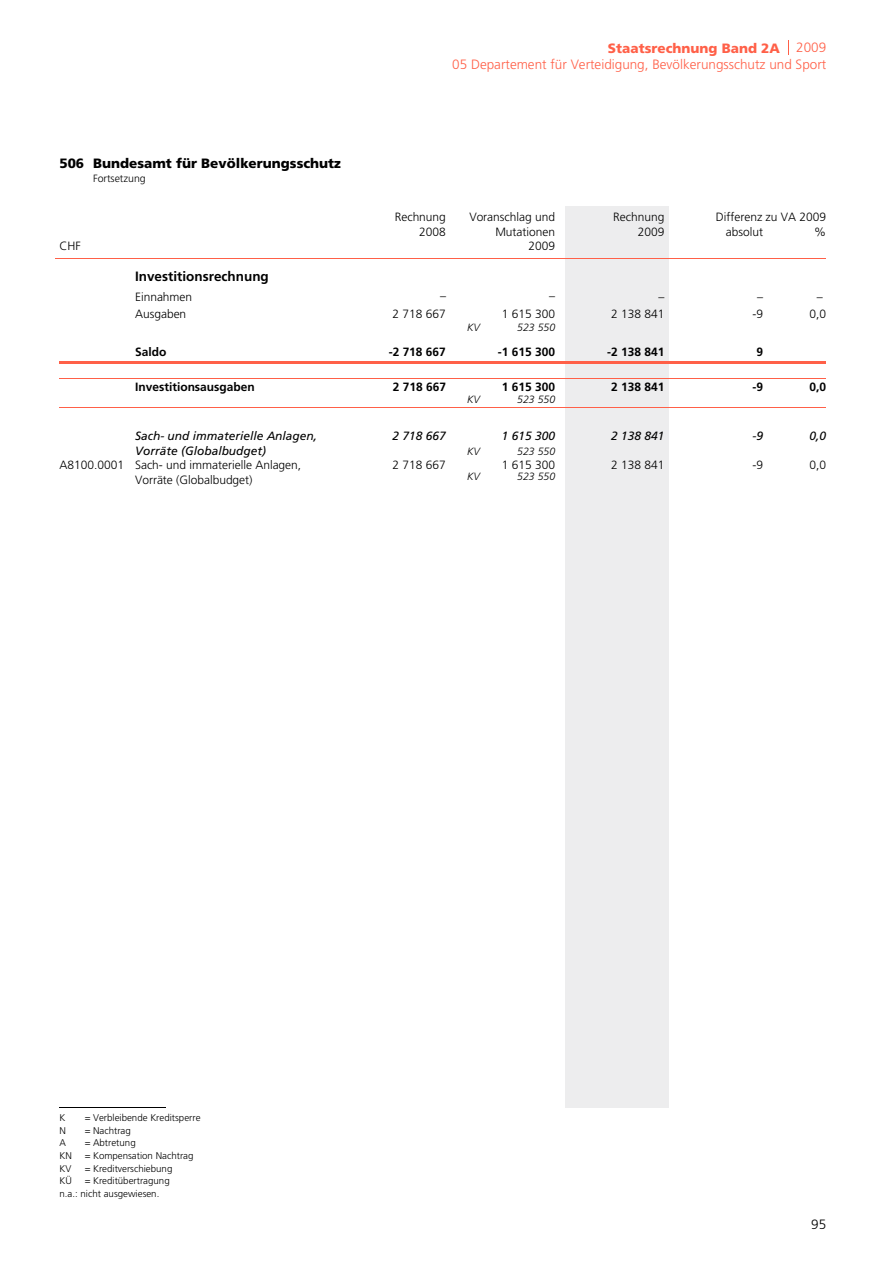
<style>
.page{position:relative;width:893px;height:1263px;background:#fff}
.page>*{position:absolute;margin:0;border:0;box-sizing:border-box;transform-origin:0 0}
.t1{font:300 13.5px/16.2px "Frutiger";color:#ff6048;text-align:right}
.t2{font:900 13.5px "Frutiger";color:#000}
.t3{font:700 13.5px "Frutiger";color:#000}
.t4{font:300 13.5px "Frutiger";color:#000}
.t5{font:300 12px/15px "Frutiger";color:#000}
.t6{font:700 12px "Frutiger";color:#000}
.t7{font:italic 12px/15px "Frutiger";color:#000}
.t8{font:italic 300 10.5px "Frutiger";color:#000}
.t9{font:300 10.5px "Frutiger";color:#000}
.t10{font:300 9.75px/12.6px "Frutiger";color:#000}
.s1{font-weight:900}
</style>
<div class="page">
<div style="left:566px;top:206px;width:103px;height:901px;background:#ededee"></div>
<svg style="left:788px;top:40px;width:1px;height:15px"></svg>
<hr style="left:55px;top:258px;width:771px;height:1px;background:#ff6048">
<hr style="left:59px;top:361px;width:767px;height:2px;background:#ff6048">
<hr style="left:59px;top:378px;width:767px;height:1px;background:#ff6048">
<hr style="left:59px;top:408px;width:767px;height:1px;background:#ff6048">
<hr style="left:59px;top:1107px;width:107px;height:1px;background:#000">
<p class="t2" style="left:59px;top:158px;width:283px">506 Bundesamt für Bevölkerungsschutz</p>
<p class="t9" style="left:93px;top:174px;width:54px">Fortsetzung</p>
<p class="t5" style="left:59px;top:240px;width:23px">CHF</p>
<p class="t1" style="left:452px;top:41px;width:376px"><span class="s1">Staatsrechnung Band 2A</span> 2009<br>05 Departement für Verteidigung, Bevölkerungsschutz und Sport</p>
<p class="t5" style="left:395px;top:210px;width:53px">Rechnung</p>
<p class="t5" style="left:469px;top:210px;width:87px;text-align:right">Voranschlag und<br>Mutationen</p>
<p class="t5" style="left:419px;top:225px;width:28px">2008</p>
<p class="t5" style="left:528px;top:240px;width:28px">2009</p>
<p class="t5" style="left:613px;top:210px;width:53px">Rechnung</p>
<p class="t5" style="left:638px;top:225px;width:28px">2009</p>
<p class="t5" style="left:726px;top:210px;width:102px;text-indent:-10px">Differenz zu VA 2009 absolut</p>
<p class="t5" style="left:814px;top:225px;width:13px">%</p>
<p class="t3" style="left:135px;top:271px;width:135px">Investitionsrechnung</p>
<p class="t5" style="left:135px;top:290px;width:59px">Einnahmen</p>
<p class="t5" style="left:440px;top:290px;width:7px">–</p>
<p class="t5" style="left:549px;top:290px;width:7px">–</p>
<p class="t5" style="left:658px;top:290px;width:7px">–</p>
<p class="t5" style="left:757px;top:290px;width:7px">–</p>
<p class="t5" style="left:817px;top:290px;width:7px">–</p>
<p class="t5" style="left:135px;top:307px;width:53px">Ausgaben</p>
<p class="t5" style="left:393px;top:307px;width:55px">2 718 667</p>
<p class="t5" style="left:752px;top:307px;width:12px">-9</p>
<p class="t5" style="left:502px;top:307px;width:55px">1 615 300</p>
<p class="t5" style="left:611px;top:307px;width:55px">2 138 841</p>
<p class="t5" style="left:809px;top:307px;width:18px">0,0</p>
<p class="t8" style="left:467px;top:323px;width:14px">KV</p>
<p class="t8" style="left:517px;top:323px;width:40px">523 550</p>
<p class="t6" style="left:135px;top:347px;width:33px">Saldo</p>
<p class="t6" style="left:389px;top:347px;width:59px">-2 718 667</p>
<p class="t6" style="left:498px;top:347px;width:59px">-1 615 300</p>
<p class="t6" style="left:756px;top:347px;width:8px">9</p>
<p class="t6" style="left:607px;top:347px;width:59px">-2 138 841</p>
<p class="t6" style="left:135px;top:382px;width:121px">Investitionsausgaben</p>
<p class="t6" style="left:393px;top:382px;width:55px">2 718 667</p>
<p class="t6" style="left:502px;top:382px;width:55px">1 615 300</p>
<p class="t6" style="left:611px;top:382px;width:55px">2 138 841</p>
<p class="t6" style="left:752px;top:382px;width:12px">-9</p>
<p class="t6" style="left:809px;top:382px;width:18px">0,0</p>
<p class="t8" style="left:467px;top:395px;width:14px">KV</p>
<p class="t8" style="left:517px;top:395px;width:40px">523 550</p>
<p class="t7" style="left:135px;top:429px;width:184px">Sach- und immaterielle Anlagen,<br>Vorräte (Globalbudget)</p>
<p class="t7" style="left:393px;top:429px;width:55px">2 718 667</p>
<p class="t7" style="left:752px;top:429px;width:12px">-9</p>
<p class="t7" style="left:809px;top:429px;width:18px">0,0</p>
<p class="t7" style="left:502px;top:429px;width:55px">1 615 300</p>
<p class="t7" style="left:611px;top:429px;width:55px">2 138 841</p>
<p class="t8" style="left:467px;top:447px;width:14px">KV</p>
<p class="t8" style="left:517px;top:447px;width:40px">523 550</p>
<p class="t5" style="left:135px;top:458px;width:168px;text-indent:-76px">A8100.0001 Sach- und immaterielle Anlagen,<br>Vorräte (Globalbudget)</p>
<p class="t5" style="left:393px;top:458px;width:55px">2 718 667</p>
<p class="t5" style="left:752px;top:458px;width:12px">-9</p>
<p class="t5" style="left:809px;top:458px;width:18px">0,0</p>
<p class="t5" style="left:502px;top:458px;width:55px">1 615 300</p>
<p class="t5" style="left:611px;top:458px;width:55px">2 138 841</p>
<p class="t8" style="left:467px;top:472px;width:14px">KV</p>
<p class="t8" style="left:517px;top:472px;width:40px">523 550</p>
<p class="t10" style="left:59px;top:1112px;width:7px">K</p>
<p class="t10" style="left:85px;top:1112px;width:117px">= Verbleibende Kreditsperre</p>
<p class="t10" style="left:85px;top:1137px;width:110px">= Abtretung<br>= Kompensation Nachtrag = Kreditverschiebung<br>= Kreditübertragung</p>
<p class="t10" style="left:59px;top:1125px;width:8px">N</p>
<p class="t10" style="left:85px;top:1125px;width:48px">= Nachtrag</p>
<p class="t10" style="left:59px;top:1137px;width:101px">A<br>KN<br>KV<br>KÜ<br>n.a.: nicht ausgewiesen.</p>
<p class="t4" style="left:811px;top:1219px;width:16px">95</p>
</div>
